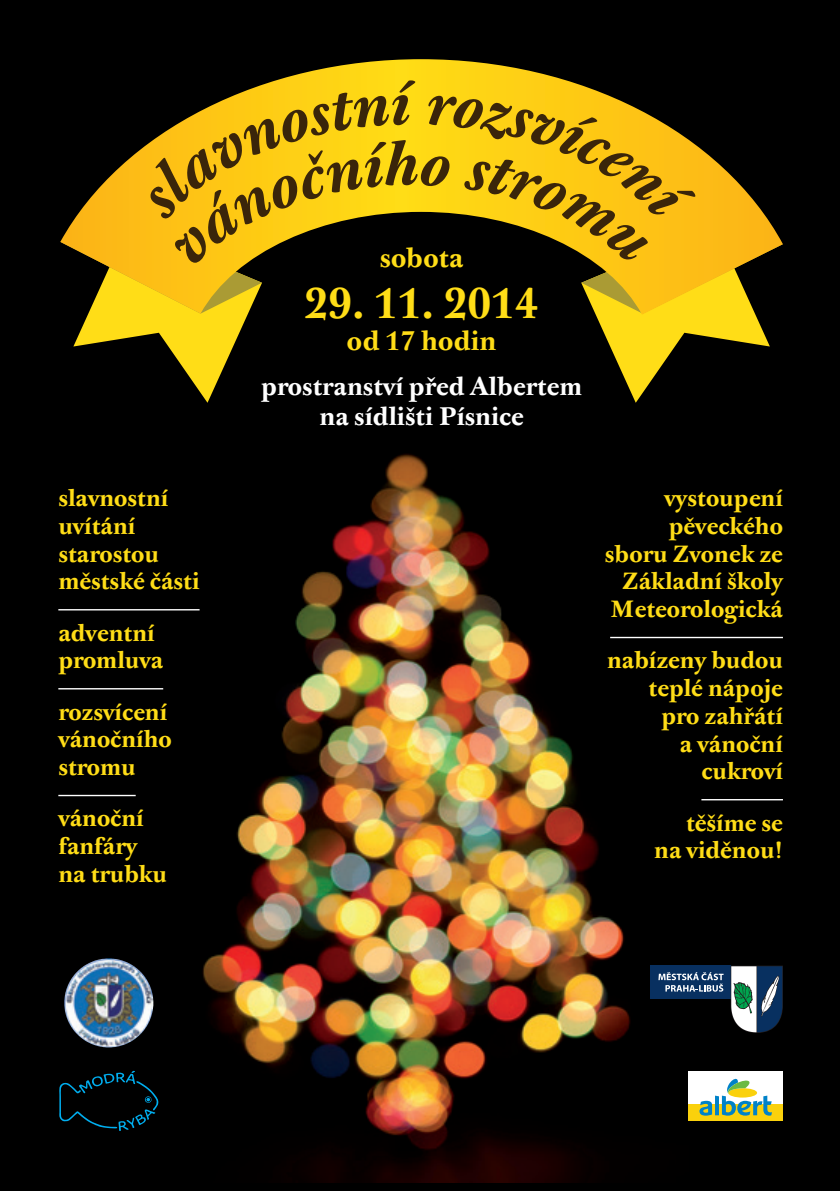
<style>
.page{position:relative;width:840px;height:1191px;background:#fff}
.page>*{position:absolute;margin:0;border:0;box-sizing:border-box;transform-origin:0 0}
.t1{font:700 42.4px "J Baskerville Tx N";color:#ffdd17}
.t2{font:700 26.6px "J Baskerville Tx N";color:#ffdd17}
.t3{font:700 24.8px/29.8px "J Baskerville Tx N";color:#fff;text-align:center}
.t4{font:700 23.2px/27.8px "J Baskerville Tx N";color:#ffdd17}
</style>
<div class="page">
<div style="left:0;top:0;width:839px;height:1191px;background:#000"></div>
<img style="left:148px;top:453px;width:540px;height:729px">
<svg style="left:73px;top:315px;width:175px;height:88px"></svg>
<svg style="left:596px;top:315px;width:174px;height:88px"></svg>
<svg style="left:60px;top:59px;width:722px;height:256px"></svg>
<svg style="left:175px;top:219px;width:472px;height:44px"></svg>
<svg style="left:150px;top:80px;width:545px;height:139px;background:#c09a10"></svg>
<div style="left:649px;top:965px;width:81px;height:34px;background:#083060"></div>
<svg style="left:730px;top:965px;width:52px;height:68px;background:#67818c"></svg>
<svg style="left:658px;top:972px;width:65px;height:19px"></svg>
<svg style="left:59px;top:1070px;width:99px;height:61px"></svg>
<div style="left:688px;top:1070px;width:94px;height:50px;background:#fff"></div>
<div style="left:688px;top:1103px;width:94px;height:17px;background:#fad10c"></div>
<svg style="left:699px;top:1078px;width:72px;height:37px"></svg>
<hr style="left:58px;top:609px;width:141px;height:1px;background:#fff">
<hr style="left:58px;top:688px;width:105px;height:1px;background:#fff">
<hr style="left:58px;top:795px;width:78px;height:1px;background:#fff">
<hr style="left:609px;top:637px;width:173px;height:1px;background:#fff">
<hr style="left:701px;top:799px;width:81px;height:1px;background:#fff">
<img style="left:64px;top:958px;width:42px;height:68px">
<p class="t4" style="left:58px;top:485px;width:143px">slavnostní uvítání starostou městské části</p>
<p class="t4" style="left:58px;top:620px;width:106px">adventní promluva</p>
<p class="t4" style="left:58px;top:699px;width:115px">rozsvícení vánočního stromu</p>
<p class="t4" style="left:58px;top:805px;width:110px">vánoční fanfáry na trubku</p>
<p class="t2" style="left:380px;top:242px;width:85px">sobota</p>
<h1 class="t1" style="left:304px;top:277px;width:235px">29. 11. 2014</h1>
<p class="t2" style="left:346px;top:324px;width:151px">od 17 hodin</p>
<p class="t3" style="left:261px;top:373px;width:322px">prostranství před Albertem na sídlišti Písnice</p>
<p class="t4" style="left:604px;top:485px;width:179px;text-align:right">vystoupení pěveckého sboru Zvonek ze<br>Základní školy<br>Meteorologická</p>
<p class="t4" style="left:606px;top:647px;width:177px;text-align:right">nabízeny budou teplé nápoje pro zahřátí<br>a vánoční cukroví</p>
<p class="t4" style="left:653px;top:810px;width:130px;text-align:right">těšíme se na viděnou!</p>
</div>
